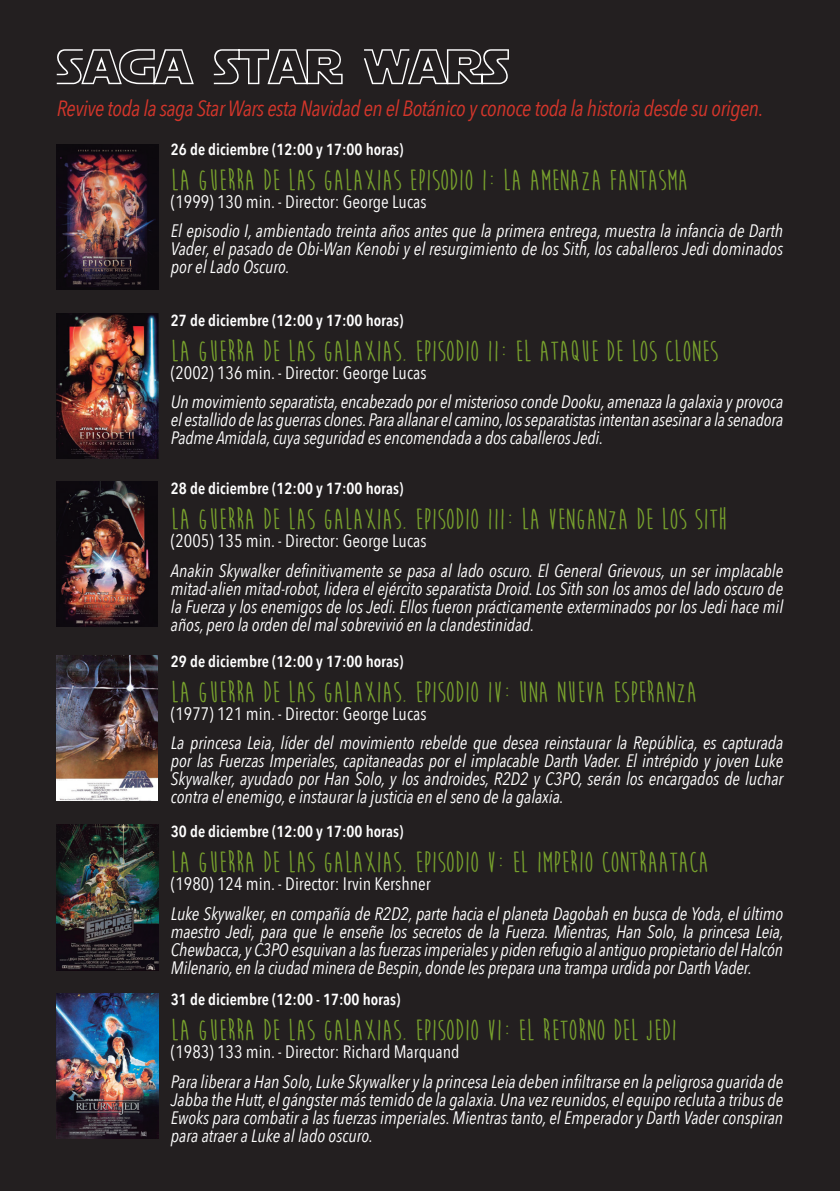
<style>
.page{position:relative;width:840px;height:1191px;background:#fff}
.page>*{position:absolute;margin:0;border:0;box-sizing:border-box;transform-origin:0 0}
.t1{font:700 30px "Moon Flower";color:#78a22d}
.t2{font:italic 22px "Avenir Next Condensed";letter-spacing:-.02em;color:#d5362b}
.t3{font:italic 18px/18px "Avenir Next Condensed";letter-spacing:-.005em;color:#fff;text-align:justify}
.t4{font:18px "Avenir Next Condensed";color:#fff}
.t5{font:600 16px "Avenir Next Condensed";color:#fff}
</style>
<div class="page">
<div style="left:0;top:0;width:839px;height:1191px;background:#231f20"></div>
<img style="left:57px;top:145px;width:101px;height:145px">
<img style="left:57px;top:313px;width:101px;height:145px">
<img style="left:57px;top:482px;width:101px;height:145px">
<img style="left:57px;top:656px;width:101px;height:145px">
<img style="left:57px;top:825px;width:101px;height:145px">
<img style="left:57px;top:993px;width:101px;height:145px">
<svg style="left:56px;top:49px;width:452px;height:35px"></svg>
<p class="t2" style="left:57px;top:95px;width:707px">Revive toda la saga Star Wars esta Navidad en el Botánico y conoce toda la historia desde su origen.</p>
<p class="t5" style="left:171px;top:136px;width:234px">26 de diciembre (12:00 y 17:00 horas)</p>
<h1 class="t1" style="left:171px;top:165px;width:518px">LA GUERRA DE LAS GALAXIAS EPISODIO I: LA AMENAZA FANTASMA</h1>
<p class="t4" style="left:171px;top:186px;width:257px">(1999) 130 min. - Director: George Lucas</p>
<p class="t3" style="left:171px;top:222px;width:613px">El episodio I, ambientado treinta años antes que la primera entrega, muestra la infancia de Darth Vader, el pasado de Obi-Wan Kenobi y el resurgimiento de los Sith, los caballeros Jedi dominados por el Lado Oscuro.</p>
<p class="t5" style="left:171px;top:306px;width:234px">27 de diciembre (12:00 y 17:00 horas)</p>
<h1 class="t1" style="left:171px;top:335px;width:548px">LA GUERRA DE LAS GALAXIAS. EPISODIO II: EL ATAQUE DE LOS CLONES</h1>
<p class="t4" style="left:171px;top:357px;width:257px">(2002) 136 min. - Director: George Lucas</p>
<p class="t3" style="left:171px;top:393px;width:613px">Un movimiento separatista, encabezado por el misterioso conde Dooku, amenaza la galaxia y provoca el estallido de las guerras clones. Para allanar el camino, los separatistas intentan asesinar a la senadora Padme Amidala, cuya seguridad es encomendada a dos caballeros Jedi.</p>
<p class="t5" style="left:171px;top:475px;width:234px">28 de diciembre (12:00 y 17:00 horas)</p>
<h1 class="t1" style="left:171px;top:504px;width:557px">LA GUERRA DE LAS GALAXIAS. EPISODIO III: LA VENGANZA DE LOS SITH</h1>
<p class="t4" style="left:171px;top:525px;width:257px">(2005) 135 min. - Director: George Lucas</p>
<p class="t3" style="left:171px;top:561px;width:613px">Anakin Skywalker definitivamente se pasa al lado oscuro. El General Grievous, un ser implacable mitad-alien mitad-robot, lidera el ejército separatista Droid. Los Sith son los amos del lado oscuro de la Fuerza y los enemigos de los Jedi. Ellos fueron prácticamente exterminados por los Jedi hace mil años, pero la orden del mal sobrevivió en la clandestinidad.</p>
<p class="t5" style="left:171px;top:647px;width:234px">29 de diciembre (12:00 y 17:00 horas)</p>
<h1 class="t1" style="left:171px;top:676px;width:527px">LA GUERRA DE LAS GALAXIAS. EPISODIO IV: UNA NUEVA ESPERANZA</h1>
<p class="t4" style="left:171px;top:698px;width:257px">(1977) 121 min. - Director: George Lucas</p>
<p class="t3" style="left:171px;top:733px;width:613px">La princesa Leia, líder del movimiento rebelde que desea reinstaurar la República, es capturada por las Fuerzas Imperiales, capitaneadas por el implacable Darth Vader. El intrépido y joven Luke Skywalker, ayudado por Han Solo, y los androides, R2D2 y C3PO, serán los encargados de luchar contra el enemigo, e instaurar la justicia en el seno de la galaxia.</p>
<p class="t5" style="left:171px;top:818px;width:234px">30 de diciembre (12:00 y 17:00 horas)</p>
<h1 class="t1" style="left:171px;top:847px;width:539px">LA GUERRA DE LAS GALAXIAS. EPISODIO V: EL IMPERIO CONTRAATACA</h1>
<p class="t4" style="left:171px;top:868px;width:261px">(1980) 124 min. - Director: Irvin Kershner</p>
<p class="t3" style="left:171px;top:904px;width:614px">Luke Skywalker, en compañía de R2D2, parte hacia el planeta Dagobah en busca de Yoda, el último maestro Jedi, para que le enseñe los secretos de la Fuerza. Mientras, Han Solo, la princesa Leia, Chewbacca, y C3PO esquivan a las fuerzas imperiales y piden refugio al antiguo propietario del Halcón Milenario, en la ciudad minera de Bespin, donde les prepara una trampa urdida por Darth Vader.</p>
<p class="t5" style="left:171px;top:986px;width:231px">31 de diciembre (12:00 - 17:00 horas)</p>
<h1 class="t1" style="left:171px;top:1015px;width:507px">LA GUERRA DE LAS GALAXIAS. EPISODIO VI: EL RETORNO DEL JEDI</h1>
<p class="t4" style="left:171px;top:1036px;width:290px">(1983) 133 min. - Director: Richard Marquand</p>
<p class="t3" style="left:171px;top:1072px;width:613px">Para liberar a Han Solo, Luke Skywalker y la princesa Leia deben infiltrarse en la peligrosa guarida de Jabba the Hutt, el gángster más temido de la galaxia. Una vez reunidos, el equipo recluta a tribus de Ewoks para combatir a las fuerzas imperiales. Mientras tanto, el Emperador y Darth Vader conspiran para atraer a Luke al lado oscuro.</p>
</div>
